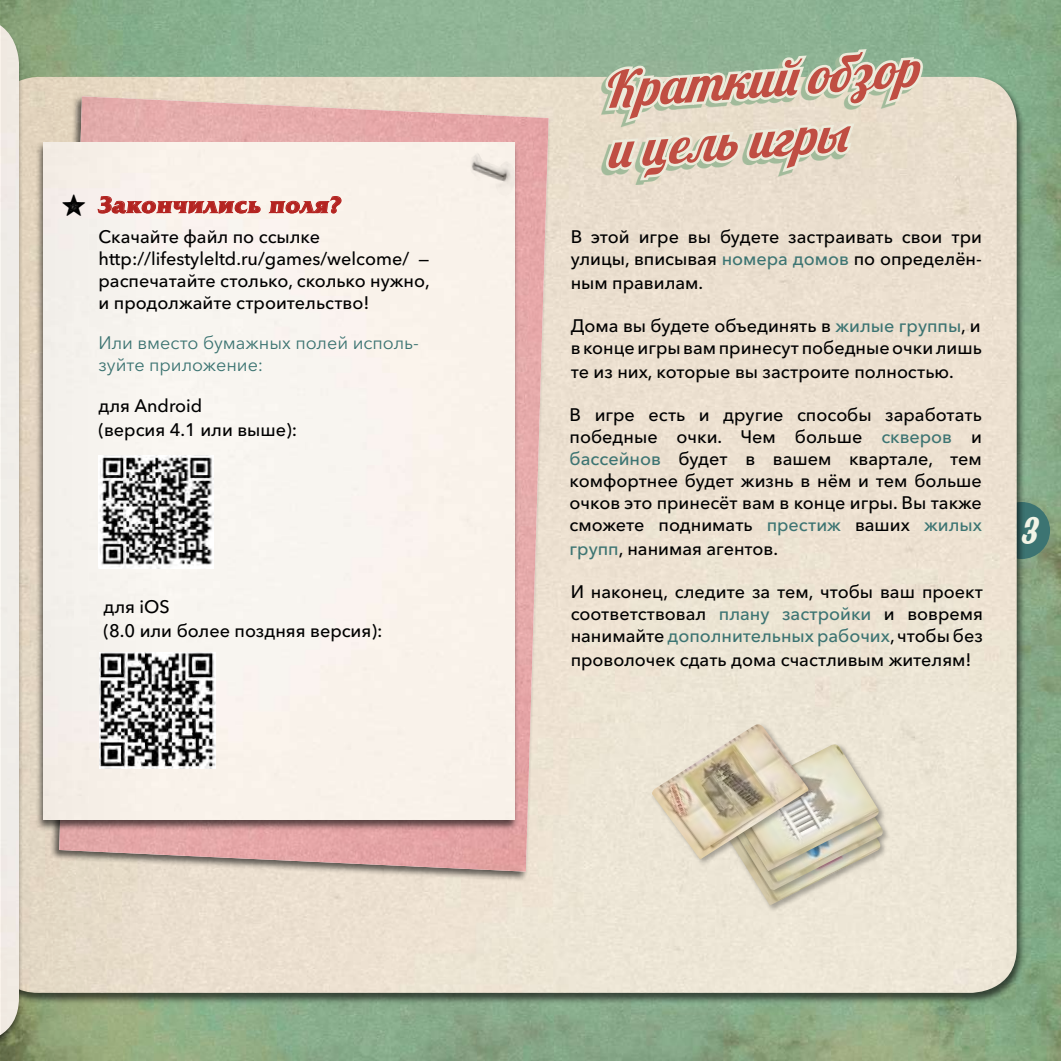
<style>
.page{position:relative;width:1061px;height:1061px;background:#fff}
.page>*{position:absolute;margin:0;border:0;box-sizing:border-box;transform-origin:0 0}
.t1{font:italic 50px/60px "Lobster";color:#c04e43}
.t2{font:42px "Hamster";color:#f2f4e6}
.t3{font:700 24px "AG Friquer";color:#b42421;scale:1.07 1}
.t4{font:500 18px/22px "Avenir Next Cyr";color:#000}
.t5{font:18px/22px "Avenir Next Cyr";color:#3c7472}
.s1{font-family:"Veneer Extras";font-weight:400;font-size:30px;color:#000}
.s2{color:#3c7472}
</style>
<div class="page">
<img style="left:332px;top:0;width:728px;height:1060px">
<img style="left:0;top:0;width:1px;height:1060px">
<svg style="left:992px;top:502px;width:57px;height:57px;background:#3c6e6c"></svg>
<div style="left:332px;top:77px;width:684px;height:915px;background:#ece2d2"></div>
<img style="left:0;top:25px;width:1px;height:1009px">
<img style="left:332px;top:96px;width:216px;height:775px">
<div style="left:332px;top:142px;width:182px;height:677px;background:#f9f2ea"></div>
<img style="left:451px;top:137px;width:64px;height:63px">
<div style="left:717px;top:762px;width:170px;height:150px;background:#ede6d6"></div>
<img style="left:762px;top:896px;width:40px;height:9px">
<div style="left:718px;top:749px;width:172px;height:147px;background:#000;opacity:.3"></div>
<img style="left:720px;top:866px;width:163px;height:23px">
<div style="left:722px;top:742px;width:164px;height:136px;background:#000;opacity:.3"></div>
<img style="left:723px;top:744px;width:157px;height:126px">
<div style="left:651px;top:722px;width:164px;height:144px;background:#000;opacity:.3"></div>
<svg style="left:651px;top:724px;width:157px;height:135px;background:#d6cbb4"></svg>
<svg style="left:332px;top:196px;width:9px;height:21px"></svg>
<svg style="left:588px;top:15px;width:337px;height:168px;background:#c8d0ba"></svg>
<svg style="left:1px;top:0;width:331px;height:1060px;fill:#f2eee8"></svg>
<img style="left:99px;top:455px;width:114px;height:113px">
<img style="left:99px;top:652px;width:116px;height:116px">
<h3 class="t3" style="left:61px;top:191px;width:265px"><span class="s1">y</span> Закончились поля?</h3>
<p class="t4" style="left:98px;top:226px;width:333px">Скачайте файл по ссылке http://lifestyleltd.ru/games/welcome/ — распечатайте столько, сколько нужно, и продолжайте строительство!</p>
<p class="t5" style="left:98px;top:332px;width:322px">Или вместо бумажных полей исполь&shy;зуйте приложение:</p>
<p class="t4" style="left:98px;top:393px;width:200px;line-height:24px">для Android<br>(версия 4.1 или выше):</p>
<p class="t4" style="left:103px;top:594px;width:280px;line-height:24px">для iOS<br>(8.0 или более поздняя версия):</p>
<h1 class="t1" style="left:600px;top:60px;width:318px;rotate:-4deg">Краткий обзор и цель игры</h1>
<p class="t4" style="left:570px;top:225px;width:412px">В этой игре вы будете застраивать свои три улицы, вписывая <span class="s2">номера домов</span> по определён-</p>
<p class="t4" style="left:570px;top:271px;width:134px">ным правилам.</p>
<p class="t4" style="left:570px;top:315px;width:412px">Дома вы будете объединять в <span class="s2">жилые группы</span>, и в конце игры вам принесут победные очки лишь</p>
<p class="t4" style="left:570px;top:361px;width:384px">те из них, которые вы застроите полностью.</p>
<p class="t4" style="left:569px;top:404px;width:413px;text-align:justify">В игре есть и другие способы заработать победные очки. Чем больше <span class="s2">скверов</span> и <span class="s2">бассейнов</span> будет в вашем квартале, тем комфортнее будет жизнь в нём и тем больше очков это принесёт вам в конце игры. Вы также сможете поднимать <span class="s2">престиж</span> ваших <span class="s2">жилых</span></p>
<p class="t4" style="left:569px;top:538px;width:210px"><span class="s2">групп</span>, нанимая агентов.</p>
<p class="t4" style="left:570px;top:580px;width:413px;text-align:justify">И наконец, следите за тем, чтобы ваш проект соответствовал <span class="s2">плану застройки</span> и вовремя нанимайте <span class="s2">дополнительных рабочих</span>, чтобы без</p>
<p class="t4" style="left:570px;top:648px;width:402px">проволочек сдать дома счастливым жителям!</p>
<h2 class="t2" style="left:1020px;top:503px;width:17px">3</h2>
</div>
